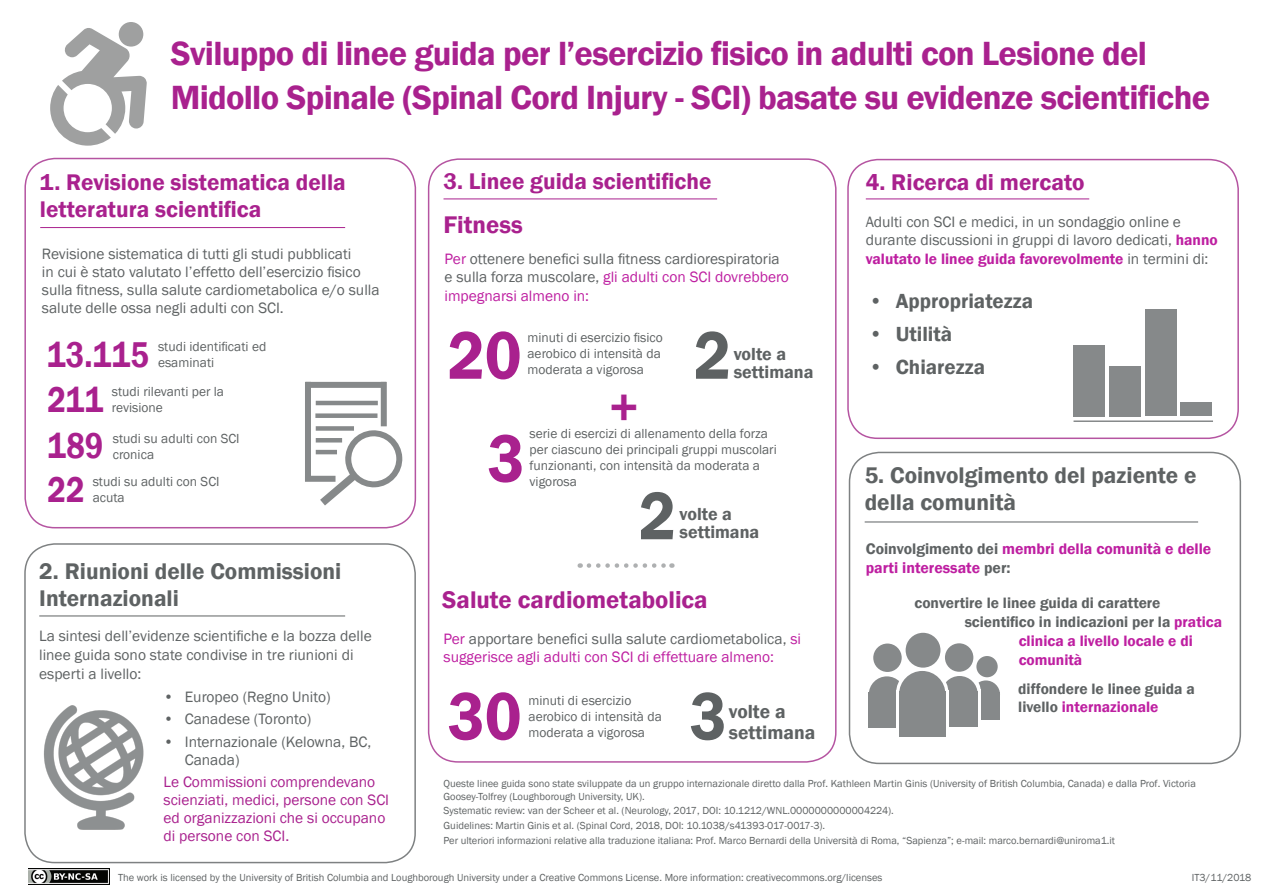
<style>
.page{position:relative;width:1263px;height:893px;background:#fff}
.page>*{position:absolute;margin:0;border:0;box-sizing:border-box;transform-origin:0 0}
.t1{font:600 69.9px "Franklin Gothic";color:#a9218e;scale:.9 1}
.t2{font:600 69.9px "Franklin Gothic";color:#5e6263;scale:.9 1}
.t3{font:600 49.5px "Franklin Gothic";color:#a9218e}
.t4{font:600 36.9px "Franklin Gothic";letter-spacing:.01em;color:#a9218e;scale:.85 1}
.t5{font:600 34.5px/44.1px "Franklin Gothic";letter-spacing:-.02em;color:#a9218e}
.t6{font:600 24.75px "Franklin Gothic";color:#a9218e}
.t7{font:600 23.25px/27.9px "Franklin Gothic";color:#a9218e}
.t8{font:600 23.25px/27px "Franklin Gothic";color:#5e6263}
.t9{font:600 21px "Franklin Gothic";color:#5e6263}
.t10{font:600 19.5px/21px "Franklin Gothic";color:#5e6263}
.t11{font:600 18px/18px "Franklin Gothic";color:#5e6263}
.t12{font:600 15.75px/18.8px "Franklin Gothic";color:#be1fa1}
.t13{font:15.45px/18.8px "Franklin Gothic";color:#5e6263}
.t14{font:600 15.45px/18.8px "Franklin Gothic";color:#5e6263}
.t15{font:15.45px/18px "Franklin Gothic";color:#a9218e}
.t16{font:15.45px/18.8px "Franklin Gothic";color:#be1fa1}
.t17{font:600 15.45px/18.8px "Franklin Gothic";color:#be1fa1}
.t18{font:13.5px/16.2px "Franklin Gothic";color:#5e6263}
.t19{font:10.5px/12.6px "Franklin Gothic";color:#5e6263}
.s1{color:#be1fa1}
.s2{font-weight:600;color:#be1fa1}
.s3{color:#5e6263}
</style>
<div class="page">
<div style="left:849px;top:452px;width:392px;height:312px;border:2px solid #7e8182;border-radius:30px"></div>
<div style="left:24px;top:543px;width:392px;height:320px;border:2px solid #7e8182;border-radius:30px"></div>
<div style="left:428px;top:158px;width:408px;height:605px;border:2px solid #b554a1;border-radius:30px"></div>
<hr style="left:443px;top:199px;width:274px;height:1px;background:#a9218e">
<svg style="left:589px;top:563px;width:83px;height:5px"></svg>
<div style="left:24px;top:158px;width:392px;height:370px;border:2px solid #b554a1;border-radius:30px"></div>
<div style="left:847px;top:159px;width:392px;height:280px;border:2px solid #b554a1;border-radius:30px"></div>
<hr style="left:40px;top:227px;width:305px;height:1px;background:#a9218e">
<hr style="left:866px;top:199px;width:223px;height:1px;background:#a9218e">
<hr style="left:865px;top:522px;width:333px;height:1px;background:#5e6263">
<div style="left:305px;top:382px;width:6px;height:99px;background:#86898a"></div>
<svg style="left:312px;top:428px;width:91px;height:78px"></svg>
<div style="left:381px;top:382px;width:6px;height:44px;background:#86898a"></div>
<div style="left:306px;top:382px;width:80px;height:6px;background:#86898a"></div>
<div style="left:305px;top:476px;width:30px;height:6px;background:#86898a"></div>
<hr style="left:316px;top:401px;width:62px;height:4px;background:#86898a">
<div style="left:315px;top:413px;width:62px;height:5px;background:#86898a"></div>
<div style="left:316px;top:426px;width:38px;height:5px;background:#86898a"></div>
<hr style="left:316px;top:438px;width:26px;height:4px;background:#86898a">
<hr style="left:316px;top:450px;width:21px;height:4px;background:#86898a">
<hr style="left:1073px;top:420px;width:140px;height:2px;background:#86898a">
<div style="left:1073px;top:345px;width:32px;height:71px;background:#86898a"></div>
<div style="left:1109px;top:366px;width:32px;height:50px;background:#86898a"></div>
<div style="left:1145px;top:310px;width:32px;height:106px;background:#86898a"></div>
<div style="left:1180px;top:402px;width:32px;height:14px;background:#86898a"></div>
<div style="left:119px;top:22px;width:24px;height:25px;background:#9fa0a0;border-radius:50%"></div>
<svg style="left:50px;top:28px;width:97px;height:118px"></svg>
<svg style="left:44px;top:705px;width:100px;height:125px"></svg>
<hr style="left:39px;top:616px;width:306px;height:1px;background:#5e6263">
<div style="left:972px;top:693px;width:28px;height:27px;background:#86898a"></div>
<div style="left:972px;top:680px;width:28px;height:29px;background:#86898a;border-radius:50%"></div>
<div style="left:940px;top:689px;width:41px;height:40px;background:#fff"></div>
<div style="left:940px;top:671px;width:41px;height:41px;background:#fff;border-radius:50%"></div>
<div style="left:869px;top:692px;width:36px;height:35px;background:#86898a"></div>
<div style="left:869px;top:676px;width:36px;height:37px;background:#86898a;border-radius:50%"></div>
<div style="left:941px;top:692px;width:37px;height:35px;background:#86898a"></div>
<div style="left:941px;top:676px;width:37px;height:36px;background:#86898a;border-radius:50%"></div>
<svg style="left:896px;top:699px;width:52px;height:38px"></svg>
<div style="left:896px;top:667px;width:52px;height:53px;background:#fff;border-radius:50%"></div>
<div style="left:899px;top:691px;width:46px;height:45px;background:#86898a"></div>
<div style="left:906px;top:633px;width:34px;height:35px;background:#86898a;border-radius:50%"></div>
<div style="left:899px;top:671px;width:46px;height:46px;background:#86898a;border-radius:50%"></div>
<div style="left:873px;top:643px;width:29px;height:29px;background:#86898a;border-radius:50%"></div>
<div style="left:945px;top:643px;width:28px;height:29px;background:#86898a;border-radius:50%"></div>
<div style="left:976px;top:656px;width:22px;height:21px;background:#86898a;border-radius:50%"></div>
<img style="left:28px;top:869px;width:81px;height:16px">
<p class="t5" style="left:171px;top:32px;width:1041px">Sviluppo di linee guida per l’esercizio fisico in adulti con Lesione del<br>Midollo Spinale (Spinal Cord Injury - SCI) basate su evidenze scientifiche</p>
<p class="t7" style="left:443px;top:168px;width:270px">3. Linee guida scientifiche</p>
<p class="t6" style="left:443px;top:209px;width:81px">Fitness</p>
<p class="t13" style="left:445px;top:249px;width:346px"><span class="s1">Per</span> ottenere benefici sulla fitness cardiorespiratoria e sulla forza muscolare, <span class="s1">gli adulti con SCI dovrebbero impegnarsi almeno in:</span></p>
<p class="t1" style="left:448px;top:312px;width:84px">20</p>
<p class="t18" style="left:527px;top:330px;width:137px">minuti di esercizio fisico aerobico di intensità da moderata a vigorosa</p>
<p class="t2" style="left:694px;top:312px;width:43px">2</p>
<p class="t7" style="left:40px;top:168px;width:307px">1. Revisione sistematica della letteratura scientifica</p>
<p class="t7" style="left:866px;top:169px;width:220px">4. Ricerca di mercato</p>
<p class="t13" style="left:866px;top:213px;width:353px">Adulti con SCI e medici, in un sondaggio online e durante discussioni in gruppi di lavoro dedicati, <span class="s2">hanno valutato le linee guida favorevolmente</span> in termini di:</p>
<p class="t13" style="left:42px;top:245px;width:339px;line-height:18px">Revisione sistematica di tutti gli studi pubblicati<br>in cui è stato valutato l’effetto dell’esercizio fisico sulla fitness, sulla salute cardiometabolica e/o sulla salute delle ossa negli adulti con SCI.</p>
<p class="t9" style="left:869px;top:288px;width:166px">• Appropriatezza</p>
<p class="t9" style="left:869px;top:321px;width:85px">• Utilità</p>
<p class="t9" style="left:869px;top:354px;width:118px">• Chiarezza</p>
<p class="t4" style="left:47px;top:332px;width:121px">13.115</p>
<p class="t18" style="left:158px;top:339px;width:110px">studi identificati ed esaminati</p>
<p class="t4" style="left:48px;top:377px;width:67px">211</p>
<p class="t18" style="left:112px;top:383px;width:114px">studi rilevanti per la revisione</p>
<p class="t4" style="left:48px;top:423px;width:67px">189</p>
<p class="t18" style="left:113px;top:430px;width:128px">studi su adulti con SCI cronica</p>
<p class="t4" style="left:48px;top:467px;width:45px">22</p>
<p class="t18" style="left:93px;top:474px;width:128px">studi su adulti con SCI acuta</p>
<p class="t11" style="left:734px;top:345px;width:81px">volte a settimana</p>
<p class="t3" style="left:609px;top:376px;width:31px">+</p>
<p class="t1" style="left:488px;top:415px;width:43px">3</p>
<p class="t18" style="left:529px;top:425px;width:249px">serie di esercizi di allenamento della forza per ciascuno dei principali gruppi muscolari funzionanti, con intensità da moderata a vigorosa</p>
<p class="t2" style="left:639px;top:473px;width:43px">2</p>
<p class="t8" style="left:865px;top:462px;width:333px">5. Coinvolgimento del paziente e della comunità</p>
<p class="t11" style="left:679px;top:506px;width:81px">volte a settimana</p>
<p class="t12" style="left:866px;top:540px;width:347px"><span class="s3">Coinvolgimento dei</span> membri della comunità e delle parti interessate <span class="s3">per:</span></p>
<p class="t8" style="left:39px;top:558px;width:304px">2. Riunioni delle Commissioni<br>Internazionali</p>
<p class="t6" style="left:442px;top:584px;width:267px">Salute cardiometabolica</p>
<p class="t16" style="left:443px;top:629px;width:359px">Per <span class="s3">apportare benefici sulla salute cardiometabolica,</span> si suggerisce agli adulti con SCI di effettuare almeno:</p>
<p class="t1" style="left:448px;top:673px;width:84px">30</p>
<p class="t18" style="left:529px;top:693px;width:135px">minuti di esercizio aerobico di intensità da moderata a vigorosa</p>
<p class="t2" style="left:690px;top:673px;width:43px">3</p>
<p class="t14" style="left:965px;top:594px;width:259px;text-indent:-50px">convertire le linee guida di carattere scientifico in indicazioni per la <span class="s1">pratica</span></p>
<p class="t17" style="left:1019px;top:631px;width:176px">clinica a livello locale e di comunità</p>
<p class="t13" style="left:39px;top:627px;width:334px">La sintesi dell’evidenze scientifiche e la bozza delle linee guida sono state condivise in tre riunioni di esperti a livello:</p>
<p class="t14" style="left:1018px;top:679px;width:178px">diffondere le linee guida a livello <span class="s1">internazionale</span></p>
<p class="t13" style="left:164px;top:688px;width:169px">• Europeo (Regno Unito)</p>
<p class="t13" style="left:164px;top:710px;width:149px">• Canadese (Toronto)</p>
<p class="t13" style="left:185px;top:733px;width:188px;line-height:18px;text-indent:-21px">• Internazionale (Kelowna, BC,<br>Canada)</p>
<p class="t15" style="left:164px;top:773px;width:227px">Le Commissioni comprendevano scienziati, medici, persone con SCI ed organizzazioni che si occupano di persone con SCI.</p>
<p class="t10" style="left:729px;top:701px;width:88px">volte a settimana</p>
<p class="t19" style="left:443px;top:777px;width:754px">Queste linee guida sono state sviluppate da un gruppo internazionale diretto dalla Prof. Kathleen Martin Ginis (University of British Columbia, Canada) e dalla Prof. Victoria<br>Goosey-Tolfrey (Loughborough University, UK).</p>
<p class="t19" style="left:443px;top:805px;width:452px">Systematic review: van der Scheer et al. (Neurology, 2017, DOI: 10.1212/WNL.0000000000004224).</p>
<p class="t19" style="left:443px;top:819px;width:383px">Guidelines: Martin Ginis et al. (Spinal Cord, 2018, DOI: 10.1038/s41393-017-0017-3).</p>
<p class="t19" style="left:443px;top:834px;width:673px">Per ulteriori informazioni relative alla traduzione italiana: Prof. Marco Bernardi della Università di Roma, “Sapienza”; e-mail: marco.bernardi@uniroma1.it</p>
<p class="t19" style="left:118px;top:871px;width:766px">The work is licensed by the University of British Columbia and Loughborough University under a Creative Commons License. More information: creativecommons.org/licenses</p>
<p class="t19" style="left:1192px;top:871px;width:61px">IT3/11/2018</p>
</div>
